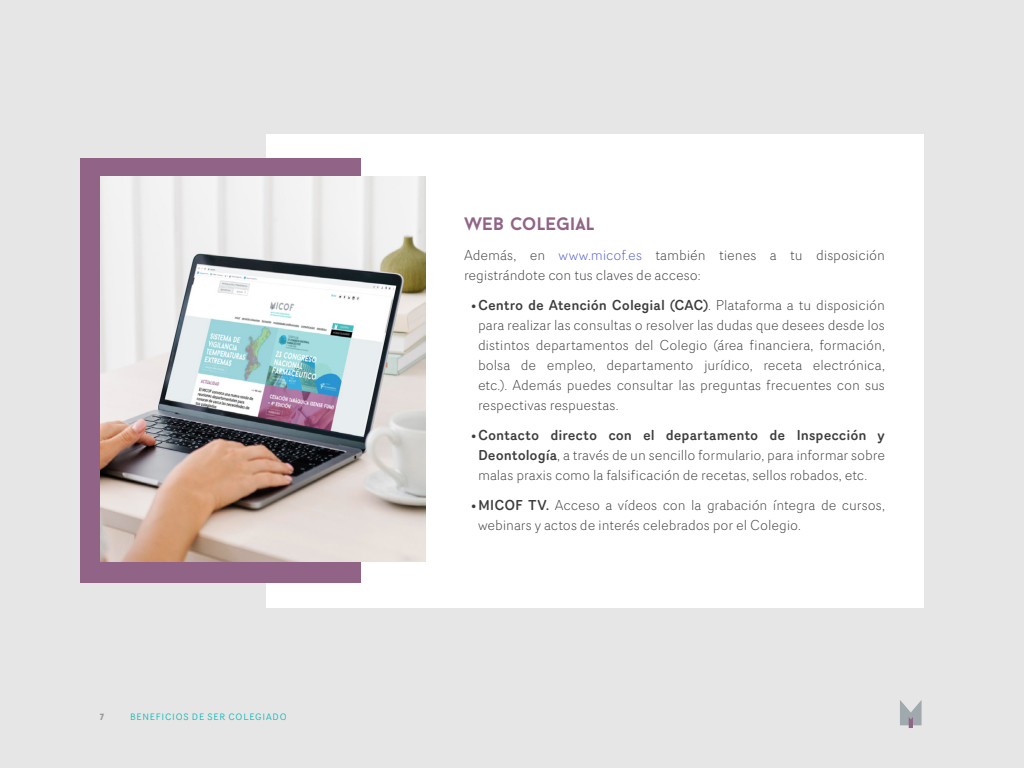
<style>
.page{position:relative;width:1024px;height:768px;background:#e6e6e6}
.page>*{position:absolute;margin:0;border:0;box-sizing:border-box;transform-origin:0 0}
.t1{font:700 18px "Baron Neue";letter-spacing:.01em;color:#916487}
.t2{font:300 14px/20px "Router";letter-spacing:-.005em;color:#3b3c3b}
.t3{font:9px "Router";letter-spacing:.09em;color:#00b5b4}
.t4{font:900 9px "Baron Neue";color:#979899}
.s1{color:#4f5cd6}
.s2{font-weight:500}
</style>
<div class="page">
<svg style="left:900px;top:700px;width:22px;height:28px"></svg>
<div style="left:266px;top:134px;width:658px;height:474px;background:#fff"></div>
<div style="left:80px;top:158px;width:281px;height:425px;background:#916487"></div>
<img style="left:100px;top:176px;width:326px;height:386px">
<p class="t4" style="left:100px;top:711px;width:5px">7</p>
<p class="t3" style="left:130px;top:710px;width:158px">BENEFICIOS DE SER COLEGIADO</p>
<p class="t1" style="left:464px;top:212px;width:132px">WEB COLEGIAL</p>
<p class="t2" style="left:464px;top:245px;width:423px">Además, en <span class="s1">www.micof.es</span> también tienes a tu disposición registrándote con tus claves de acceso:</p>
<p class="t2" style="left:478px;top:295px;width:409px;text-align:justify;text-indent:-7px"><span class="s2">•Centro de Atención Colegial (CAC)</span>. Plataforma a tu disposición para realizar las consultas o resolver las dudas que desees desde los distintos departamentos del Colegio (área financiera, formación, bolsa de empleo, departamento jurídico, receta electrónica, etc.). Además puedes consultar las preguntas frecuentes con sus respectivas respuestas.</p>
<p class="t2" style="left:478px;top:425px;width:409px;text-align:justify;text-indent:-7px"><span class="s2">•Contacto directo con el departamento de Inspección y Deontología</span>, a través de un sencillo formulario, para informar sobre malas praxis como la falsificación de recetas, sellos robados, etc.</p>
<p class="t2" style="left:478px;top:495px;width:409px;text-indent:-7px"><span class="s2">•MICOF TV.</span> Acceso a vídeos con la grabación íntegra de cursos, webinars y actos de interés celebrados por el Colegio.</p>
</div>
